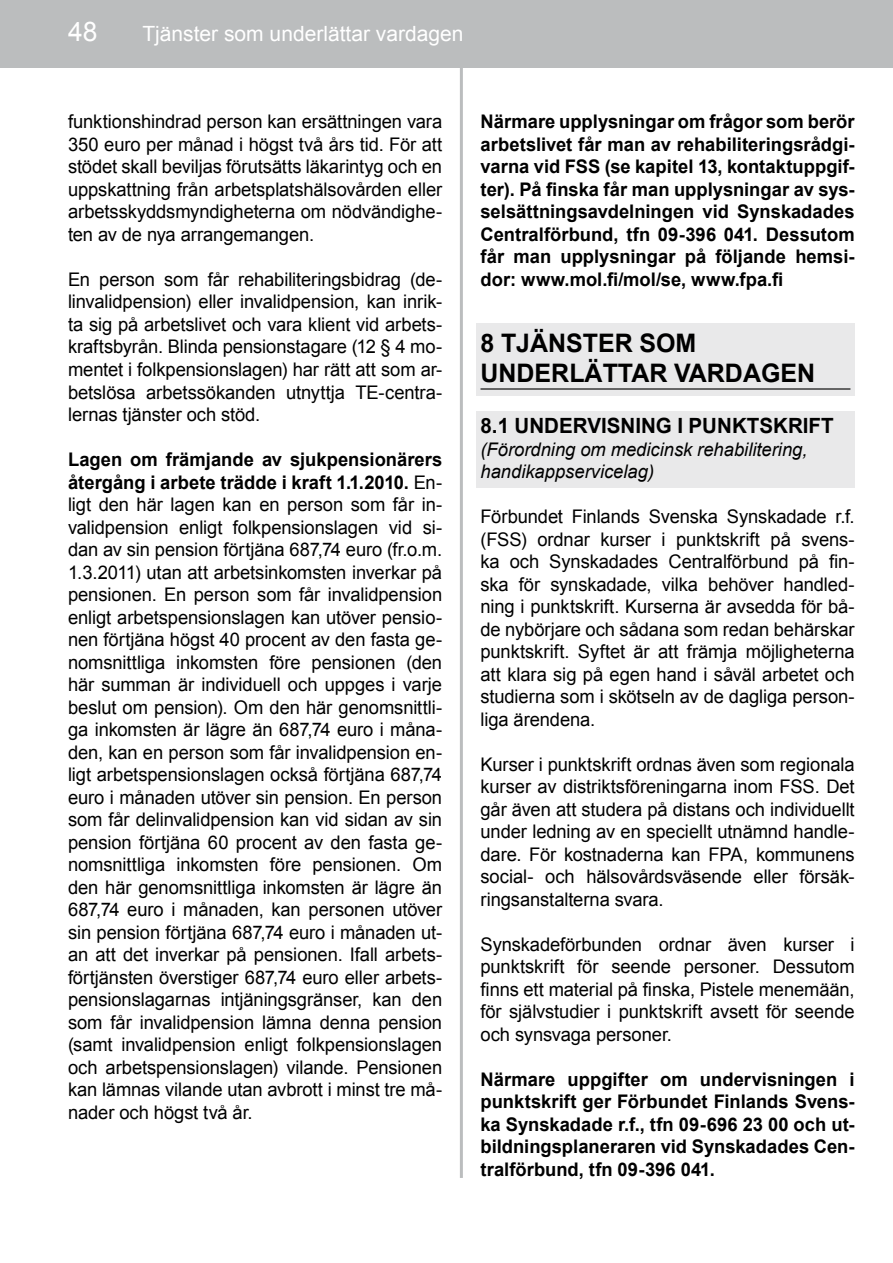
<style>
.page{position:relative;width:893px;height:1263px;background:#fff}
.page>*{position:absolute;margin:0;border:0;box-sizing:border-box;transform-origin:0 0}
.t1{font:27px "Arial";color:#fff}
.t2{font:700 25.5px "Arial";color:#000}
.t3{font:21px "Arial";color:#fff}
.t4{font:700 21px "Arial";color:#000}
.t5{font:18.75px/22.5px "Arial";letter-spacing:-.005em;color:#000;text-align:justify}
.t6{font:700 18.75px/22.5px "Arial";color:#000;text-align:justify}
.t7{font:italic 18.75px/22.5px "Arial";color:#000}
.s1{font-weight:700}
</style>
<div class="page">
<div style="left:0;top:0;width:893px;height:67px;background:#bbbdbe"></div>
<hr style="left:460px;top:63px;width:3px;height:1115px;background:#bbbdbe">
<div style="left:476px;top:411px;width:379px;height:77px;background:#e9e9ea"></div>
<div style="left:476px;top:323px;width:379px;height:73px;background:#e9e9ea"></div>
<hr style="left:480px;top:388px;width:370px;height:2px;background:#000">
<h1 class="t1" style="left:68px;top:13px;width:31px">48</h1>
<p class="t3" style="left:142px;top:20px;width:322px">Tjänster som underlättar vardagen</p>
<p class="t5" style="left:68px;top:111px;width:376px">funktionshindrad person kan ersättningen vara 350 euro per månad i högst två års tid. För att stödet skall beviljas förutsätts läkarintyg och en uppskattning från arbetsplatshälsovården eller arbetsskyddsmyndigheterna om nödvändighe&shy;ten av de nya arrangemangen.</p>
<p class="t5" style="left:68px;top:268px;width:376px">En person som får rehabiliteringsbidrag (de&shy;linvalidpension) eller invalidpension, kan inrik&shy;ta sig på arbetslivet och vara klient vid arbets&shy;kraftsbyrån. Blinda pensionstagare (12 § 4 mo&shy;mentet i folkpensionslagen) har rätt att som ar&shy;betslösa arbetssökanden utnyttja TE-centra&shy;lernas tjänster och stöd.</p>
<p class="t5" style="left:68px;top:448px;width:376px"><span class="s1">Lagen om främjande av sjukpensionärers återgång i arbete trädde i kraft 1.1.2010.</span> En&shy;ligt den här lagen kan en person som får in&shy;validpension enligt folkpensionslagen vid si&shy;dan av sin pension förtjäna 687,74 euro (fr.o.m.<br>1.3.2011) utan att arbetsinkomsten inverkar på pensionen. En person som får invalidpension enligt arbetspensionslagen kan utöver pensio&shy;nen förtjäna högst 40 procent av den fasta ge&shy;nomsnittliga inkomsten före pensionen (den här summan är individuell och uppges i varje beslut om pension). Om den här genomsnittli&shy;ga inkomsten är lägre än 687,74 euro i måna&shy;den, kan en person som får invalidpension en&shy;ligt arbetspensionslagen också förtjäna 687,74 euro i månaden utöver sin pension. En person som får delinvalidpension kan vid sidan av sin pension förtjäna 60 procent av den fasta ge&shy;nomsnittliga inkomsten före pensionen. Om den här genomsnittliga inkomsten är lägre än 687,74 euro i månaden, kan personen utöver sin pension förtjäna 687,74 euro i månaden ut&shy;an att det inverkar på pensionen. Ifall arbets&shy;förtjänsten överstiger 687,74 euro eller arbets&shy;pensionslagarnas intjäningsgränser, kan den som får invalidpension lämna denna pension (samt invalidpension enligt folkpensionslagen och arbetspensionslagen) vilande. Pensionen kan lämnas vilande utan avbrott i minst tre må&shy;nader och högst två år.</p>
<p class="t6" style="left:480px;top:111px;width:376px">Närmare upplysningar om frågor som berör arbetslivet får man av rehabiliteringsrådgi&shy;varna vid FSS (se kapitel 13, kontaktuppgif&shy;ter). På finska får man upplysningar av sys&shy;selsättningsavdelningen vid Synskadades Centralförbund, tfn 09-396 041. Dessutom får man upplysningar på följande hemsi&shy;dor: www.mol.fi/mol/se, www.fpa.fi</p>
<h2 class="t2" style="left:480px;top:326px;width:38px">8 TJÄN</h2>
<h2 class="t2" style="left:566px;top:326px;width:35px">STER</h2>
<h2 class="t2" style="left:639px;top:326px;width:58px">SOM</h2>
<h2 class="t2" style="left:480px;top:357px;width:18px">UNDERLÄTTAR</h2>
<h2 class="t2" style="left:674px;top:357px;width:19px">VARDAGEN</h2>
<p class="t4" style="left:480px;top:412px;width:48px">8.1 UNDERVI</p>
<p class="t4" style="left:607px;top:412px;width:27px">SNING</p>
<p class="t4" style="left:677px;top:412px;width:40px">I PUNKT</p>
<p class="t4" style="left:759px;top:412px;width:75px">SKRIFT</p>
<p class="t7" style="left:480px;top:438px;width:329px">(Förordning om medicinsk rehabilitering, handikappservicelag)</p>
<p class="t5" style="left:480px;top:505px;width:376px">Förbundet Finlands Svenska Synskadade r.f. (FSS) ordnar kurser i punktskrift på svens&shy;ka och Synskadades Centralförbund på fin&shy;ska för synskadade, vilka behöver handled&shy;ning i punktskrift. Kurserna är avsedda för bå&shy;de nybörjare och sådana som redan behärskar punktskrift. Syftet är att främja möjligheterna att klara sig på egen hand i såväl arbetet och studierna som i skötseln av de dagliga person&shy;liga ärendena.</p>
<p class="t5" style="left:480px;top:753px;width:376px">Kurser i punktskrift ordnas även som regionala kurser av distriktsföreningarna inom FSS. Det går även att studera på distans och individuellt under ledning av en speciellt utnämnd handle&shy;dare. För kostnaderna kan FPA, kommunens social- och hälsovårdsväsende eller försäk&shy;ringsanstalterna svara.</p>
<p class="t5" style="left:480px;top:933px;width:376px">Synskadeförbunden ordnar även kurser i punktskrift för seende personer. Dessutom finns ett material på finska, Pistele menemään, för självstudier i punktskrift avsett för seende och synsvaga personer.</p>
<p class="t6" style="left:480px;top:1068px;width:376px">Närmare uppgifter om undervisningen i punktskrift ger Förbundet Finlands Svens&shy;ka Synskadade r.f., tfn 09-696 23 00 och ut&shy;bildningsplaneraren vid Synskadades Cen&shy;tralförbund, tfn 09-396 041.</p>
</div>
